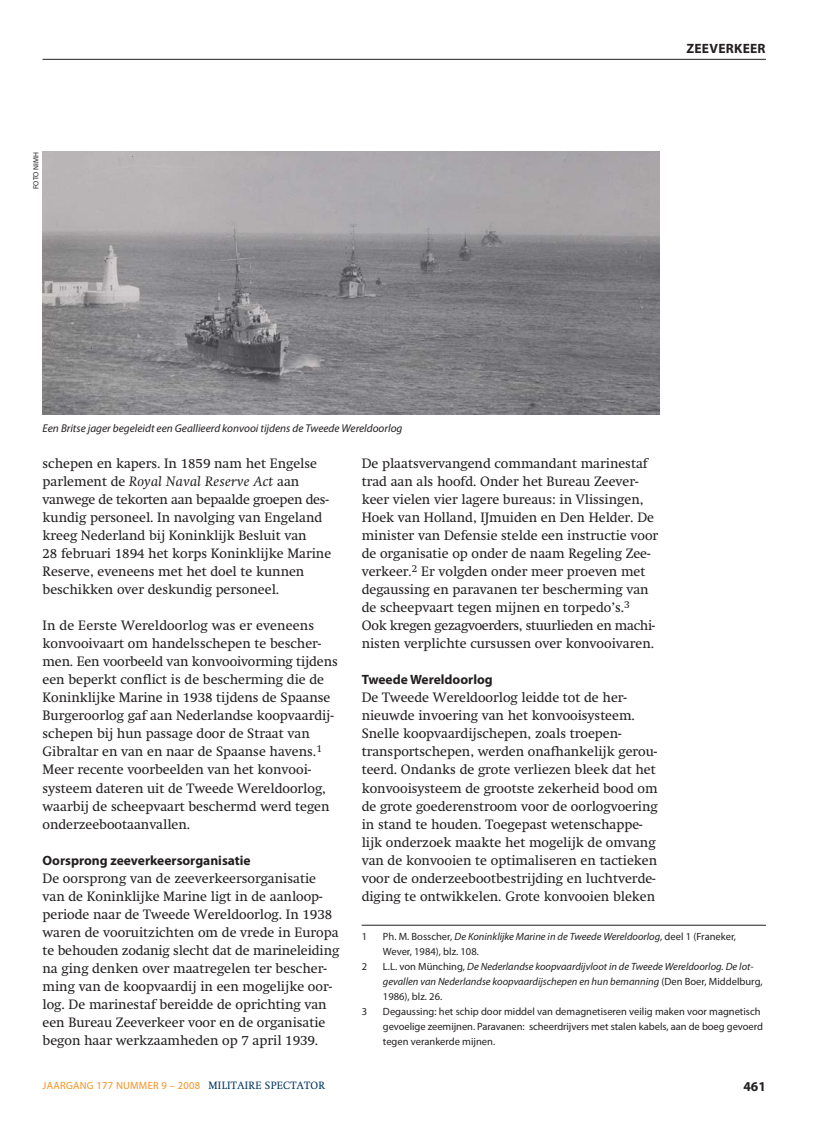
<style>
.page{position:relative;width:817px;height:1136px;background:#fff}
.page>*{position:absolute;margin:0;border:0;box-sizing:border-box;transform-origin:0 0}
.t1{font:13.5px/18px "Swift";color:#231f20}
.t2{font:700 13.5px "Myriad Pro";color:#231f20}
.t3{font:700 13.5px "Myriad Pro";letter-spacing:.02em;color:#231f20}
.t4{font:italic 11.25px "Myriad Pro";color:#231f20}
.t5{font:10.5px/15px "Myriad Pro";color:#231f20}
.t6{font:italic 10.5px/15px "Myriad Pro";color:#231f20}
.t7{font:10.5px "Myriad Pro";letter-spacing:.025em;color:#f7901e}
.t8{font:7.5px "Myriad Pro";letter-spacing:.02em;color:#231f20}
.s1{font-style:italic}
.s2{font-style:normal}
.s3{font-family:"Swift";color:#003562}
</style>
<div class="page">
<hr style="left:43px;top:59px;width:722px;height:1px;background:#231f20">
<hr style="left:361px;top:924px;width:404px;height:1px;background:#231f20">
<img style="left:43px;top:152px;width:616px;height:262px">
<p class="t8" style="left:33px;top:189px;width:39px;rotate:-90deg">FOTO NIMH</p>
<p class="t4" style="left:43px;top:424px;width:361px">Een Britse jager begeleidt een Geallieerd konvooi tijdens de Tweede Wereldoorlog</p>
<p class="t3" style="left:686px;top:43px;width:81px">ZEEVERKEER</p>
<p class="t1" style="left:43px;top:456px;width:290px">schepen en kapers. In 1859 nam het Engelse parlement de <span class="s1">Royal Naval Reserve Act</span> aan vanwege de tekorten aan bepaalde groepen des&shy;kundig personeel. In navolging van Engeland kreeg Nederland bij Koninklijk Besluit van<br>28 februari 1894 het korps Koninklijke Marine Reserve, eveneens met het doel te kunnen beschikken over deskundig personeel.</p>
<p class="t1" style="left:43px;top:618px;width:297px">In de Eerste Wereldoorlog was er eveneens konvooivaart om handelsschepen te bescher&shy;men. Een voorbeeld van konvooivorming tijdens een beperkt conflict is de bescherming die de Koninklijke Marine in 1938 tijdens de Spaanse Burgeroorlog gaf aan Nederlandse koopvaardij&shy;schepen bij hun passage door de Straat van Gibraltar en van en naar de Spaanse havens.<sup>1<br></sup>Meer recente voorbeelden van het konvooi&shy;systeem dateren uit de Tweede Wereldoorlog, waarbij de scheepvaart beschermd werd tegen onderzeebootaanvallen.</p>
<p class="t2" style="left:43px;top:854px;width:209px">Oorsprong zeeverkeersorganisatie</p>
<p class="t1" style="left:43px;top:870px;width:298px">De oorsprong van de zeeverkeersorganisatie van de Koninklijke Marine ligt in de aanloop&shy;periode naar de Tweede Wereldoorlog. In 1938 waren de vooruitzichten om de vrede in Europa te behouden zodanig slecht dat de marineleiding na ging denken over maatregelen ter bescher&shy;ming van de koopvaardij in een mogelijke oor&shy;log. De marinestaf bereidde de oprichting van een Bureau Zeeverkeer voor en de organisatie begon haar werkzaamheden op 7 april 1939.</p>
<p class="t1" style="left:361px;top:456px;width:298px">De plaatsvervangend commandant marinestaf trad aan als hoofd. Onder het Bureau Zeever&shy;keer vielen vier lagere bureaus: in Vlissingen, Hoek van Holland, IJmuiden en Den Helder. De minister van Defensie stelde een instructie voor de organisatie op onder de naam Regeling Zee&shy;verkeer<span class="s1">.</span><sup>2</sup> Er volgden onder meer proeven met degaussing en paravanen ter bescherming van de scheepvaart tegen mijnen en torpedo’s.<sup>3<br></sup>Ook kregen gezagvoerders, stuurlieden en machi&shy;nisten verplichte cursussen over konvooivaren.</p>
<p class="t2" style="left:361px;top:674px;width:132px">Tweede Wereldoorlog</p>
<p class="t1" style="left:361px;top:690px;width:297px">De Tweede Wereldoorlog leidde tot de her&shy;nieuwde invoering van het konvooisysteem.<br>Snelle koopvaardijschepen, zoals troepen&shy;transportschepen, werden onafhankelijk gerou&shy;teerd. Ondanks de grote verliezen bleek dat het konvooisysteem de grootste zekerheid bood om de grote goederenstroom voor de oorlogvoering in stand te houden. Toegepast wetenschappe&shy;lijk onderzoek maakte het mogelijk de omvang van de konvooien te optimaliseren en tactieken voor de onderzeebootbestrijding en luchtverde&shy;diging te ontwikkelen. Grote konvooien bleken</p>
<p class="t5" style="left:361px;top:929px;width:7px">1</p>
<p class="t5" style="left:383px;top:929px;width:354px">Ph. M. Bosscher, <span class="s1">De Koninklijke Marine in de Tweede Wereldoorlog</span>, deel 1 (Franeker,<br>Wever, 1984), blz. 108.</p>
<p class="t5" style="left:361px;top:959px;width:7px">2</p>
<p class="t6" style="left:383px;top:959px;width:381px"><span class="s2">L.L. von Münching,</span> De Nederlandse koopvaardijvloot in de Tweede Wereldoorlog. De lot&shy;gevallen van Nederlandse koopvaardijschepen en hun bemanning <span class="s2">(Den Boer, Middelburg,<br>1986), blz. 26.</span></p>
<p class="t5" style="left:361px;top:1004px;width:7px">3</p>
<p class="t5" style="left:383px;top:1004px;width:381px">Degaussing: het schip door middel van demagnetiseren veilig maken voor magnetisch gevoelige zeemijnen. Paravanen: scheerdrijvers met stalen kabels, aan de boeg gevoerd tegen verankerde mijnen.</p>
<p class="t7" style="left:43px;top:1080px;width:284px">JAARGANG 177 NUMMER 9 – 2008 <span class="s3">MILITAIRE SPECTATOR</span></p>
<p class="t2" style="left:743px;top:1081px;width:24px">461</p>
</div>
